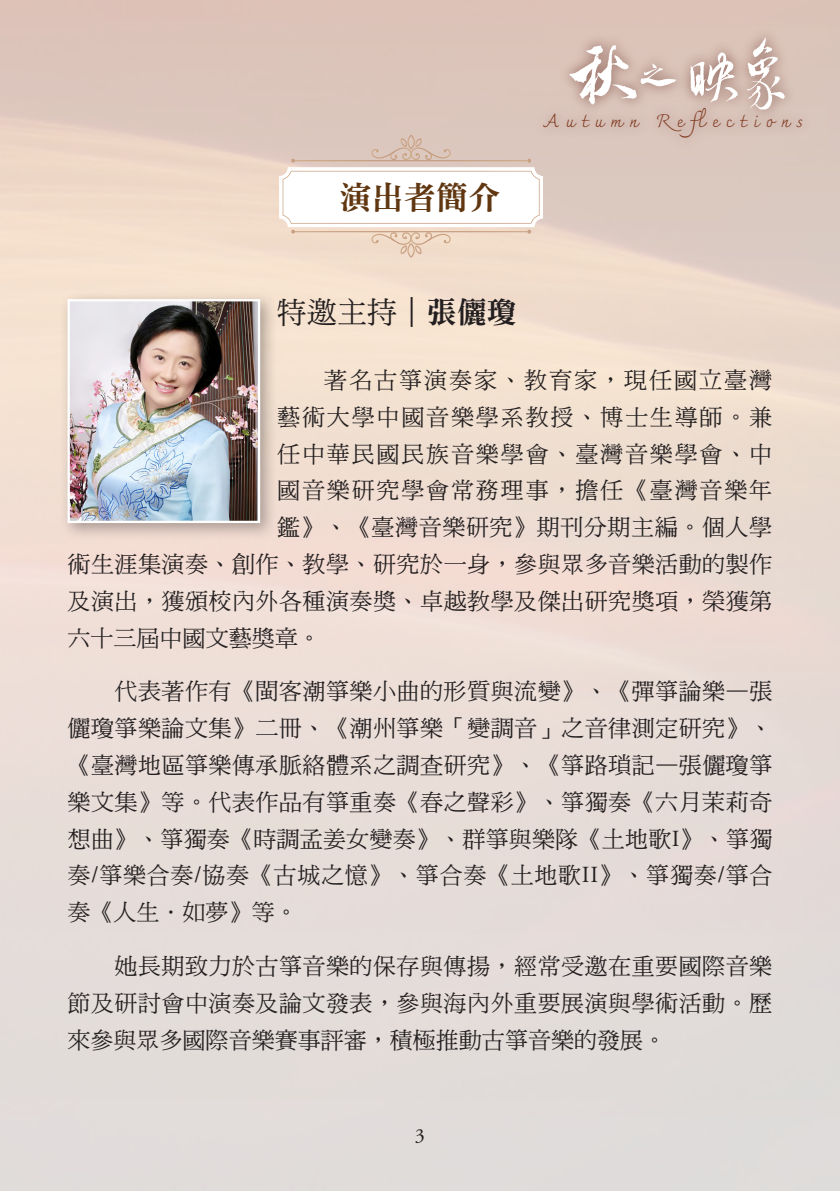
<style>
.page{position:relative;width:840px;height:1191px;background:#fff}
.page>*{position:absolute;margin:0;border:0;box-sizing:border-box;transform-origin:0 0}
.t1{font:32.2px "DFN Ming W9 WIN BF";color:#603711}
.t2{font:29.8px "DF Ming W5 WIN BF";color:#231f20}
.t3{font:23px/36.8px "DF Ming W5 WIN BF";letter-spacing:.02em;color:#231f20;text-align:justify}
.t4{font:23px "DF Ming W5 WIN BF";letter-spacing:.08em;color:#231f20}
.t5{font:23px "DF Ming W5 WIN BF";letter-spacing:.085em;color:#231f20}
.t6{font:23px "DF Ming W5 WIN BF";color:#231f20}
.t7{font:20px "Adobe Garamond Pro";color:#231f20}
.t8{font:18px "Charmonman";letter-spacing:.4em;color:#803a1f}
.s1{font-family:"DFN Ming W9 WIN BF"}
.s2{font-family:"Adobe Garamond Pro"}
</style>
<div class="page">
<svg style="left:746px;top:38px;width:38px;height:72px"></svg>
<svg style="left:690px;top:52px;width:47px;height:50px"></svg>
<svg style="left:569px;top:45px;width:107px;height:59px"></svg>
<svg style="left:279px;top:135px;width:263px;height:123px"></svg>
<div style="left:59px;top:291px;width:218px;height:250px;background:#231f20;opacity:.35"></div>
<img style="left:66px;top:298px;width:195px;height:226px">
<h1 class="t1" style="left:339px;top:181px;width:162px">演出者簡介</h1>
<p class="t8" style="left:544px;top:111px;width:260px">Autumn Reflections</p>
<p class="t2" style="left:277px;top:297px;width:241px">特邀主持｜<span class="s1">張儷瓊</span></p>
<p class="t5" style="left:324px;top:368px;width:449px">著名古箏演奏家、教育家，現任國立臺灣</p>
<p class="t4" style="left:277px;top:405px;width:496px">藝術大學中國音樂學系教授、博士生導師。兼</p>
<p class="t4" style="left:277px;top:442px;width:496px">任中華民國民族音樂學會、臺灣音樂學會、中</p>
<p class="t4" style="left:277px;top:479px;width:496px">國音樂研究學會常務理事，擔任《臺灣音樂年</p>
<p class="t3" style="left:277px;top:509px;width:496px">鑑》、《臺灣音樂研究》期刊分期主編。個人學</p>
<p class="t3" style="left:67px;top:545px;width:706px">術生涯集演奏、創作、教學、研究於一身，參與眾多音樂活動的製作</p>
<p class="t3" style="left:67px;top:582px;width:706px">及演出，獲頒校內外各種演奏獎、卓越教學及傑出研究獎項，榮獲第</p>
<p class="t6" style="left:67px;top:626px;width:254px">六十三屆中國文藝獎章。</p>
<p class="t3" style="left:67px;top:673px;width:706px;text-indent:47px">代表著作有《閩客潮箏樂小曲的形質與流變》、《彈箏論樂—張儷瓊箏樂論文集》二冊、《潮州箏樂「變調音」之音律測定研究》、《臺灣地區箏樂傳承脈絡體系之調查研究》、《箏路瑣記—張儷瓊箏樂文集》等。代表作品有箏重奏《春之聲彩》、箏獨奏《六月茉莉奇想曲》、箏獨奏《時調孟姜女變奏》、群箏與樂隊《土地歌<span class="s2">I</span>》、箏獨奏<span class="s2">/</span>箏樂合奏<span class="s2">/</span>協奏《古城之憶》、箏合奏《土地歌<span class="s2">II</span>》、箏獨奏<span class="s2">/</span>箏合奏《人生．如夢》等。</p>
<p class="t3" style="left:67px;top:947px;width:706px;text-indent:47px">她長期致力於古箏音樂的保存與傳揚，經常受邀在重要國際音樂節及研討會中演奏及論文發表，參與海內外重要展演與學術活動。歷來參與眾多國際音樂賽事評審，積極推動古箏音樂的發展。</p>
<p class="t7" style="left:415px;top:1123px;width:11px">3</p>
</div>
